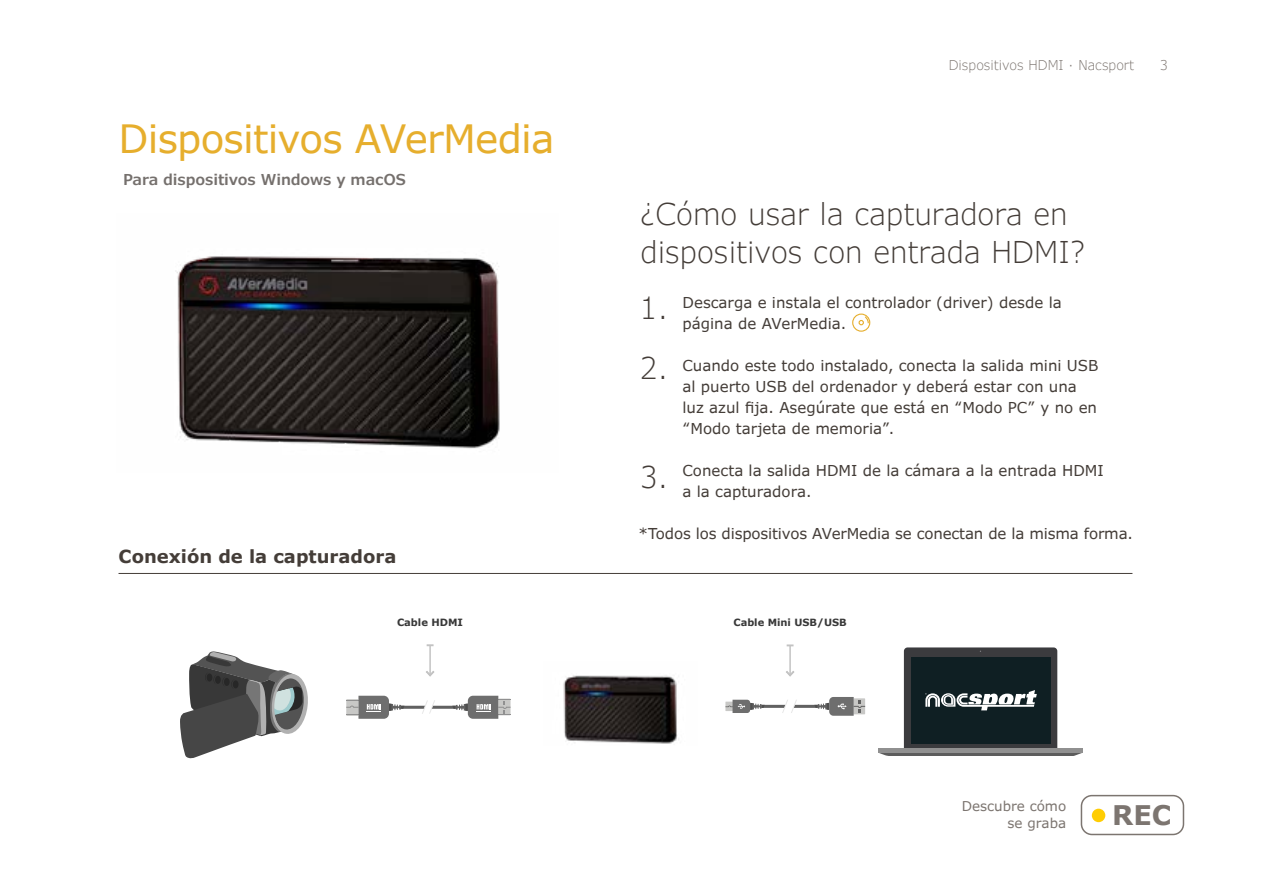
<style>
.page{position:relative;width:1263px;height:893px;background:#fff}
.page>*{position:absolute;margin:0;border:0;box-sizing:border-box;transform-origin:0 0}
.t1{font:39px "Verdana Pro";letter-spacing:-.02em;color:#e6ae2d}
.t2{font:300 30px/60.4px "Verdana Pro";color:#443d38}
.t3{font:700 27px "Verdana Pro";color:#7c7570}
.t4{font:700 18px "Verdana Pro";color:#443d38}
.t5{font:15px/21px "Verdana Pro";color:#443d38}
.t6{font:600 15px "Verdana Pro";letter-spacing:-.01em;color:#75706d}
.t7{font:300 13.5px "Verdana Pro";color:#7c7570}
.t8{font:13.5px/16.5px "Verdana Pro";color:#7c7570;text-align:right}
.t9{font:300 13.5px "Verdana Pro";color:#7d7570}
.t10{font:700 10.05px "Verdana";color:#383838}
.t11{font:700 9.9px "Verdana";color:#383838}
</style>
<div class="page">
<svg style="left:346px;top:696px;width:164px;height:23px"></svg>
<svg style="left:878px;top:647px;width:205px;height:109px"></svg>
<svg style="left:725px;top:697px;width:140px;height:19px"></svg>
<svg style="left:180px;top:651px;width:128px;height:108px"></svg>
<hr style="left:119px;top:573px;width:1013px;height:1px;background:#443d38">
<hr style="left:429px;top:645px;width:2px;height:30px;background:#c3c3c3">
<svg style="left:426px;top:670px;width:8px;height:7px"></svg>
<hr style="left:789px;top:645px;width:2px;height:30px;background:#c3c3c3">
<svg style="left:786px;top:670px;width:8px;height:7px"></svg>
<div style="left:1081px;top:795px;width:103px;height:40px;border:2px solid #7c7570;border-radius:10px"></div>
<div style="left:1092px;top:809px;width:13px;height:13px;background:#ffcd03;border-radius:50%"></div>
<div style="left:852px;top:314px;width:18px;height:18px;border:1px solid #e6ae2d;border-radius:50%"></div>
<svg style="left:858px;top:316px;width:11px;height:9px"></svg>
<img style="left:175px;top:256px;width:325px;height:193px">
<img style="left:563px;top:675px;width:116px;height:69px">
<h1 class="t1" style="left:119px;top:114px;width:437px">Dispositivos AVerMedia</h1>
<p class="t6" style="left:123px;top:170px;width:285px">Para dispositivos Windows y macOS</p>
<p class="t4" style="left:119px;top:544px;width:279px">Conexión de la capturadora</p>
<p class="t7" style="left:949px;top:56px;width:187px">Dispositivos HDMI · Nacsport</p>
<p class="t9" style="left:1160px;top:56px;width:9px">3</p>
<h2 class="t2" style="left:640px;top:195px;width:446px;line-height:37.5px">¿Cómo usar la capturadora en dispositivos con entrada HDMI?</h2>
<h2 class="t2" style="left:640px;top:278px;width:30px">1.<br>2.</h2>
<h2 class="t2" style="left:640px;top:446px;width:30px">3.</h2>
<p class="t5" style="left:682px;top:292px;width:381px">Descarga e instala el controlador (driver) desde la página de AVerMedia.</p>
<p class="t5" style="left:682px;top:355px;width:417px">Cuando este todo instalado, conecta la salida mini USB al puerto USB del ordenador y deberá estar con una luz azul fija. Asegúrate que está en “Modo PC” y no en “Modo tarjeta de memoria”.</p>
<p class="t5" style="left:682px;top:460px;width:423px">Conecta la salida HDMI de la cámara a la entrada HDMI a la capturadora.</p>
<p class="t5" style="left:638px;top:523px;width:496px">*Todos los dispositivos AVerMedia se conectan de la misma forma.</p>
<p class="t10" style="left:397px;top:615px;width:68px">Cable HDMI</p>
<p class="t11" style="left:733px;top:615px;width:115px">Cable Mini USB/USB</p>
<p class="t8" style="left:962px;top:798px;width:106px">Descubre cómo se graba</p>
<h3 class="t3" style="left:1112px;top:798px;width:61px">REC</h3>
</div>
